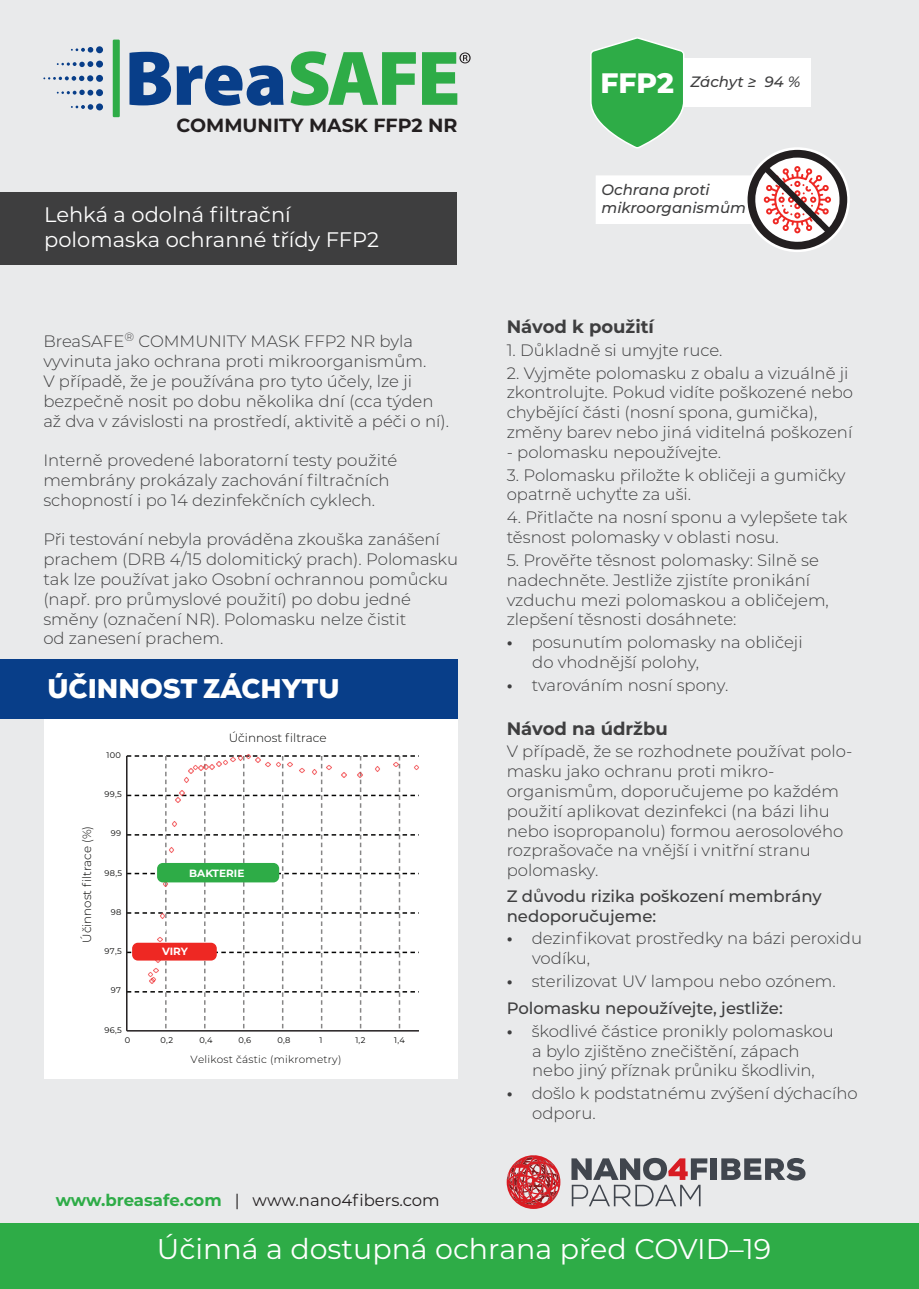
<style>
.page{position:relative;width:919px;height:1289px;background:#fff}
.page>*{position:absolute;margin:0;border:0;box-sizing:border-box;transform-origin:0 0}
.t1{font:28.5px "Montserrat";color:#fff}
.t2{font:900 27px "Nexa";color:#fff}
.t3{font:21px/25.2px "Montserrat";color:#fff}
.t4{font:700 19.05px "Montserrat";color:#231f20}
.t5{font:700 18px "Montserrat";color:#3e3e3f}
.t6{font:300 16.5px/19.8px "Montserrat";color:#3e3e3f}
.t7{font:500 16.5px/19.8px "Montserrat";color:#3e3e3f}
.t8{font:16.5px "Montserrat";color:#231f20}
.t9{font:italic 500 15px/18px "Montserrat";color:#3e3e3f}
.t10{font:300 12px "Montserrat";letter-spacing:-.005em;color:#050504}
.t11{font:300 11.85px "Montserrat";color:#050504}
.t12{font:300 10.5px "Montserrat";letter-spacing:.02em;color:#050504}
.t13{font:700 10.5px "Montserrat";color:#fff}
.t14{font:8.25px "Montserrat";letter-spacing:.04em;color:#050504}
.s1{font-weight:700;color:#2eac47}
.s2{font-weight:800;font-style:normal;font-size:28.05px;color:#fff}
.s3{font-weight:700}
.s4{font-weight:500}
</style>
<div class="page">
<div style="left:0;top:0;width:918px;height:1288px;background:#e9eaeb"></div>
<div style="left:0;top:192px;width:456px;height:73px;background:#3e3e3f"></div>
<div style="left:113px;top:40px;width:7px;height:77px;background:#2eac47"></div>
<div style="left:96px;top:46px;width:7px;height:7px;background:#083e89;border-radius:50%"></div>
<svg style="left:71px;top:47px;width:22px;height:6px"></svg>
<div style="left:96px;top:75px;width:7px;height:7px;background:#083e89;border-radius:50%"></div>
<svg style="left:43px;top:75px;width:50px;height:6px"></svg>
<div style="left:96px;top:61px;width:7px;height:7px;background:#083e89;border-radius:50%"></div>
<svg style="left:57px;top:61px;width:36px;height:6px"></svg>
<div style="left:96px;top:103px;width:7px;height:7px;background:#083e89;border-radius:50%"></div>
<svg style="left:71px;top:104px;width:22px;height:6px"></svg>
<div style="left:96px;top:89px;width:7px;height:7px;background:#083e89;border-radius:50%"></div>
<svg style="left:57px;top:90px;width:36px;height:6px"></svg>
<svg style="left:129px;top:52px;width:154px;height:54px"></svg>
<svg style="left:290px;top:51px;width:126px;height:55px"></svg>
<svg style="left:422px;top:52px;width:48px;height:53px"></svg>
<div style="left:0;top:1223px;width:918px;height:65px;background:#2eac47"></div>
<div style="left:44px;top:717px;width:413px;height:361px;background:#fff"></div>
<div style="left:0;top:658px;width:457px;height:60px;background:#083e89"></div>
<hr style="left:126px;top:756px;width:1px;height:274px;background:#231f20">
<hr style="left:127px;top:1030px;width:292px;height:1px;background:#231f20">
<svg style="left:127px;top:754px;width:292px;height:276px"></svg>
<div style="left:132px;top:942px;width:85px;height:18px;background:#ee2823;border-radius:6px"></div>
<div style="left:157px;top:863px;width:122px;height:19px;background:#2eac47;border-radius:6px"></div>
<svg style="left:590px;top:37px;width:257px;height:212px"></svg>
<div style="left:710px;top:1158px;width:6px;height:21px;background:#41464e"></div>
<svg style="left:721px;top:1158px;width:84px;height:22px"></svg>
<svg style="left:571px;top:1157px;width:136px;height:49px"></svg>
<svg style="left:506px;top:1155px;width:54px;height:53px"></svg>
<p class="t4" style="left:176px;top:111px;width:282px">COMMUNITY MASK FFP2 NR</p>
<p class="t3" style="left:44px;top:201px;width:336px">Lehká a odolná filtrační polomaska ochranné třídy FFP2</p>
<p class="t6" style="left:43px;top:331px;width:407px">BreaSAFE<sup>®</sup> COMMUNITY MASK FFP2 NR byla vyvinuta jako ochrana proti mikroorganismům.<br>V případě, že je používána pro tyto účely, lze ji bezpečně nosit po dobu několika dní (cca týden až dva v závislosti na prostředí, aktivitě a péči o ní).</p>
<p class="t6" style="left:43px;top:450px;width:355px">Interně provedené laboratorní testy použité membrány prokázaly zachování filtračních schopností i po 14 dezinfekčních cyklech.</p>
<p class="t6" style="left:43px;top:529px;width:416px">Při testování nebyla prováděna zkouška zanášení prachem (DRB 4/15 dolomitický prach). Polomasku tak lze používat jako Osobní ochrannou pomůcku (např. pro průmyslové použití) po dobu jedné směny (označení NR). Polomasku nelze čistit<br>od zanesení prachem.</p>
<h2 class="t2" style="left:47px;top:671px;width:293px">ÚČINNOST ZÁCHYTU</h2>
<p class="t14" style="left:107px;top:749px;width:16px">100</p>
<p class="t14" style="left:104px;top:788px;width:19px">99,5</p>
<p class="t10" style="left:79px;top:942px;width:118px;rotate:-90deg">Účinnost filtrace (%)</p>
<p class="t14" style="left:111px;top:827px;width:12px">99</p>
<p class="t14" style="left:104px;top:867px;width:19px">98,5</p>
<p class="t14" style="left:111px;top:906px;width:12px">98</p>
<p class="t14" style="left:104px;top:945px;width:19px">97,5</p>
<p class="t14" style="left:111px;top:984px;width:12px">97</p>
<p class="t11" style="left:229px;top:729px;width:99px">Účinnost filtrace</p>
<p class="t13" style="left:189px;top:865px;width:57px">BAKTERIE</p>
<p class="t13" style="left:162px;top:944px;width:27px">VIRY</p>
<p class="t14" style="left:104px;top:1024px;width:19px">96,5</p>
<p class="t14" style="left:125px;top:1034px;width:7px">0</p>
<p class="t14" style="left:160px;top:1034px;width:14px">0,2</p>
<p class="t14" style="left:199px;top:1034px;width:15px">0,4</p>
<p class="t14" style="left:238px;top:1034px;width:14px">0,6</p>
<p class="t14" style="left:277px;top:1034px;width:15px">0,8</p>
<p class="t14" style="left:319px;top:1034px;width:4px">1</p>
<p class="t14" style="left:355px;top:1034px;width:12px">1,2</p>
<p class="t14" style="left:394px;top:1034px;width:12px">1,4</p>
<p class="t12" style="left:191px;top:1051px;width:152px">Velikost částic (mikrometry)</p>
<p class="t8" style="left:56px;top:1188px;width:385px"><span class="s1">www.breasafe.com</span> | www.nano4fibers.com</p>
<p class="t9" style="left:600px;top:72px;width:201px"><span class="s2">FFP2</span> Záchyt ≥ 94 %</p>
<p class="t9" style="left:601px;top:180px;width:146px">Ochrana proti mikroorganismům</p>
<p class="t5" style="left:506px;top:313px;width:149px">Návod k použití</p>
<p class="t6" style="left:506px;top:339px;width:217px">1. Důkladně si umyjte ruce.</p>
<p class="t6" style="left:506px;top:362px;width:348px">2. Vyjměte polomasku z obalu a vizuálně ji zkontrolujte. Pokud vidíte poškozené nebo chybějící části (nosní spona, gumička), změny barev nebo jiná viditelná poškození</p>
<p class="t6" style="left:506px;top:441px;width:216px">- polomasku nepoužívejte.</p>
<p class="t6" style="left:506px;top:464px;width:340px">3. Polomasku přiložte k obličeji a gumičky opatrně uchyťte za uši.</p>
<p class="t6" style="left:506px;top:507px;width:342px">4. Přitlačte na nosní sponu a vylepšete tak těsnost polomasky v oblasti nosu.</p>
<p class="t6" style="left:506px;top:549px;width:324px">5. Prověřte těsnost polomasky: Silně se nadechněte. Jestliže zjistíte pronikání vzduchu mezi polomaskou a obličejem, zlepšení těsnosti dosáhnete:</p>
<p class="t6" style="left:532px;top:632px;width:272px;text-indent:-25px"><span class="s3">•</span> posunutím polomasky na obličeji do vhodnější polohy,</p>
<p class="t6" style="left:506px;top:674px;width:223px"><span class="s3">•</span> tvarováním nosní spony.</p>
<p class="t5" style="left:506px;top:715px;width:163px">Návod na údržbu</p>
<p class="t6" style="left:506px;top:741px;width:347px">V případě, že se rozhodnete používat polo&shy;masku jako ochranu proti mikro&shy;organismům, doporučujeme po každém použití aplikovat dezinfekci (na bázi lihu nebo isopropanolu) formou aerosolového rozprašovače na vnější i vnitřní stranu polomasky.</p>
<p class="t7" style="left:506px;top:885px;width:316px">Z důvodu rizika poškození membrány nedoporučujeme:</p>
<p class="t6" style="left:532px;top:928px;width:331px;text-indent:-25px"><span class="s3">•</span> dezinfikovat prostředky na bázi peroxidu vodíku,</p>
<p class="t6" style="left:506px;top:967px;width:330px;line-height:27px"><span class="s3">•</span> sterilizovat UV lampou nebo ozónem.<br><span class="s4">Polomasku nepoužívejte, jestliže:</span></p>
<p class="t6" style="left:506px;top:1020px;width:329px;text-align:center"><span class="s3">•</span> škodlivé částice pronikly polomaskou a bylo zjištěno znečištění, zápach<br>nebo jiný příznak průniku škodlivin,</p>
<p class="t6" style="left:532px;top:1082px;width:327px;text-indent:-25px"><span class="s3">•</span> došlo k podstatnému zvýšení dýchacího odporu.</p>
<h1 class="t1" style="left:157px;top:1229px;width:616px">Účinná a dostupná ochrana před COVID–19</h1>
</div>
